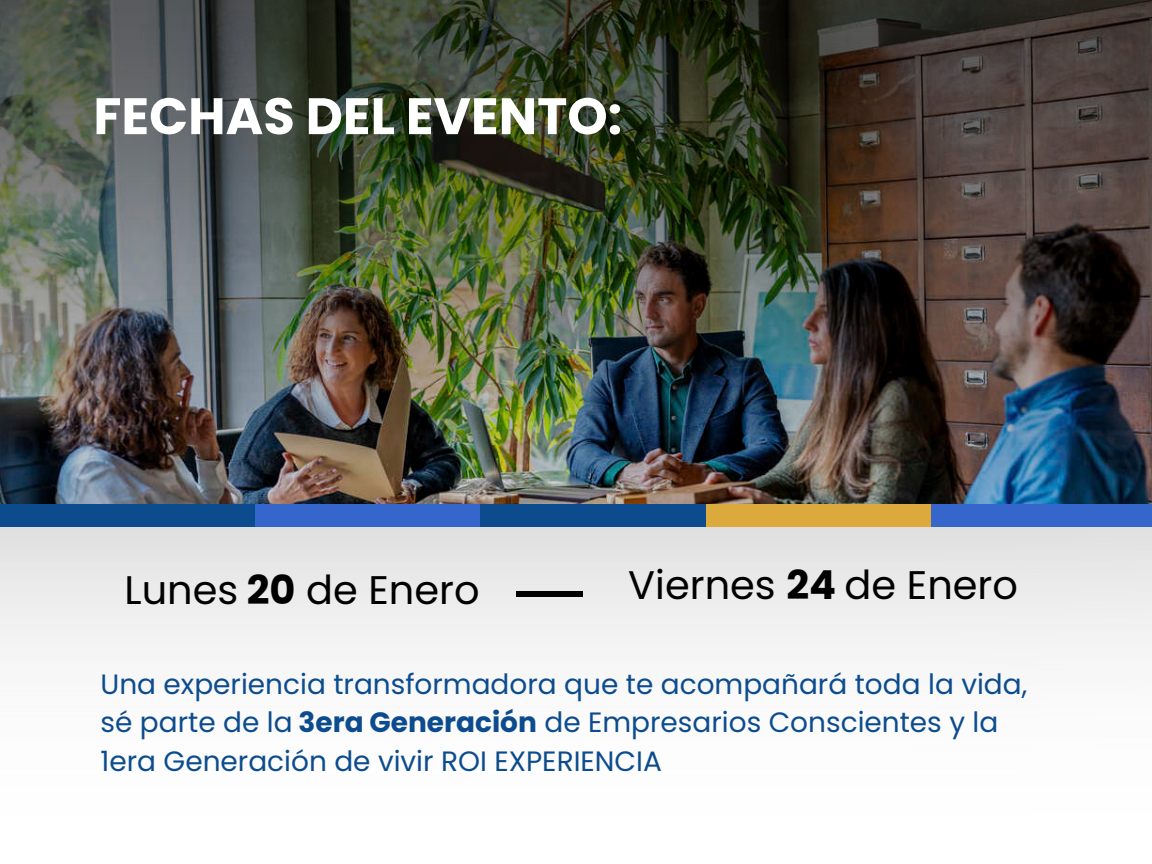
<style>
.page{position:relative;width:1152px;height:864px;background:#fff}
.page>*{position:absolute;margin:0;border:0;box-sizing:border-box;transform-origin:0 0}
.t1{font:700 51.15px "Poppins";color:#fff}
.t2{font:39.9px "Poppins";color:#000}
.t3{font:27.9px/38.2px "Poppins";color:#0c4c8e}
.s1{font-weight:700}
</style>
<div class="page">
<img style="left:0;top:0;width:1152px;height:653px">
<div style="left:0;top:504px;width:255px;height:23px;background:#0c4c8e"></div>
<div style="left:255px;top:504px;width:225px;height:23px;background:#3566cc"></div>
<div style="left:480px;top:504px;width:226px;height:23px;background:#0c4c8e"></div>
<div style="left:706px;top:504px;width:226px;height:23px;background:#dba93c"></div>
<div style="left:932px;top:504px;width:220px;height:23px;background:#3566cc"></div>
<div style="left:516px;top:591px;width:67px;height:6px;background:#000"></div>
<h1 class="t1" style="left:93px;top:80px;width:530px">FECHAS DEL EVENTO:</h1>
<p class="t2" style="left:125px;top:562px;width:357px">Lunes <span class="s1">20</span> de Enero</p>
<h2 class="t2" style="left:628px;top:557px;width:391px">Viernes <span class="s1">24</span> de Enero</h2>
<h2 class="t3" style="left:101px;top:665px;width:928px">Una experiencia transformadora que te acompañará toda la vida, sé parte de la <span class="s1">3era Generación</span> de Empresarios Conscientes y la<br>1era Generación de vivir ROI EXPERIENCIA</h2>
</div>
